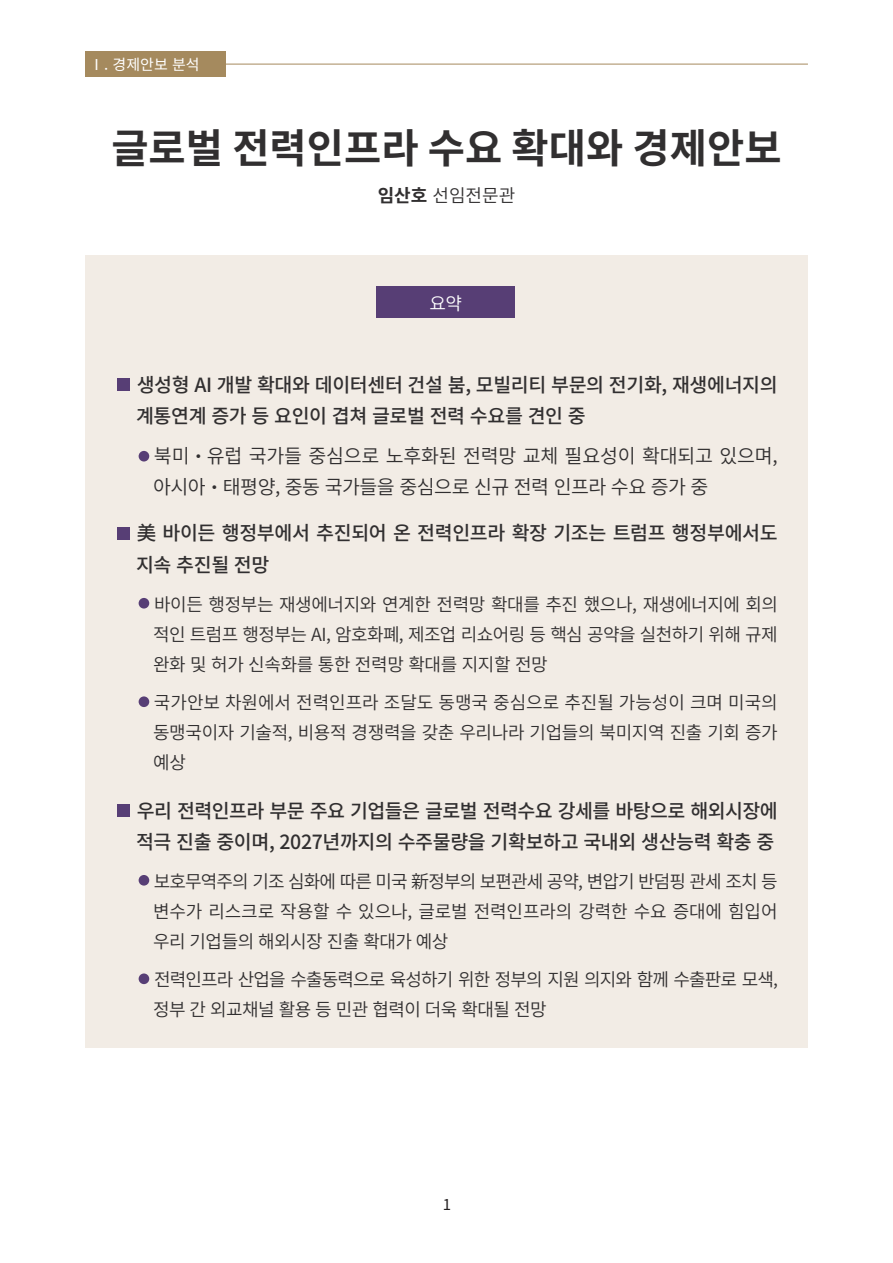
<style>
.page{position:relative;width:893px;height:1263px;background:#fff}
.page>*{position:absolute;margin:0;border:0;box-sizing:border-box;transform-origin:0 0}
.대제목{font:700 40.5px "Noto Sans CJ Kkr";color:#312f30}
.네모_글씨{font:500 19.5px/31.5px "Noto Sans CJ Kkr";letter-spacing:-.02em;color:#312f30}
.동그라미_글씨{font:600 19.5px/30.8px "Noto Sans CJ Kkr";letter-spacing:-.01em;color:#312f30}
.동그라미_글씨-2{font:600 18px/30px "Noto Sans CJ Kkr";letter-spacing:-.02em;color:#312f30;text-align:justify}
.동그라미_글씨-3{font:600 18px/30px "Noto Sans CJ Kkr";letter-spacing:-.05em;color:#312f30}
.저자{font:600 18px "Noto Sans CJ Kkr";color:#312f30}
.t1{font:600 18px "Noto Sans CJ Kkr";color:#fff}
.t2{font:15px "Noto Sans CJ Kkr";color:#fff}
.t3{font:15px "Noto Sans CJ Kkr";color:#231f20}
.s1{font-weight:700}
.s2{font-size:18px}
</style>
<div class="page">
<hr style="left:85px;top:64px;width:723px;height:1px;background:#a58a5e">
<div style="left:85px;top:52px;width:140px;height:25px;background:#a58a5e"></div>
<div style="left:85px;top:255px;width:722px;height:793px;background:#f2ece5"></div>
<div style="left:377px;top:286px;width:138px;height:32px;background:#573e75"></div>
<div style="left:117px;top:378px;width:13px;height:13px;background:#573e75"></div>
<div style="left:139px;top:451px;width:10px;height:10px;background:#573e75;border-radius:50%"></div>
<div style="left:117px;top:527px;width:13px;height:13px;background:#573e75"></div>
<div style="left:139px;top:598px;width:10px;height:10px;background:#573e75;border-radius:50%"></div>
<div style="left:139px;top:696px;width:10px;height:11px;background:#573e75;border-radius:50%"></div>
<div style="left:117px;top:804px;width:13px;height:13px;background:#573e75"></div>
<div style="left:139px;top:875px;width:10px;height:10px;background:#573e75;border-radius:50%"></div>
<div style="left:139px;top:973px;width:10px;height:11px;background:#573e75;border-radius:50%"></div>
<p class="t2" style="left:89px;top:56px;width:112px">Ⅰ. 경제안보 분석</p>
<p class="대제목" style="left:111px;top:126px;width:672px">글로벌 전력인프라 수요 확대와 경제안보</p>
<p class="저자" style="left:378px;top:185px;width:139px"><span class="s1">임산호</span> 선임전문관</p>
<p class="t1" style="left:429px;top:294px;width:34px">요약</p>
<p class="네모_글씨" style="left:136px;top:369px;width:643px">생성형 AI 개발 확대와 데이터센터 건설 붐, 모빌리티 부문의 전기화, 재생에너지의 계통연계 증가 등 요인이 겹쳐 글로벌 전력 수요를 견인 중</p>
<p class="동그라미_글씨" style="left:153px;top:441px;width:626px">북미<span class="s2">‧</span>유럽 국가들 중심으로 노후화된 전력망 교체 필요성이 확대되고 있으며, 아시아<span class="s2">‧</span>태평양, 중동 국가들을 중심으로 신규 전력 인프라 수요 증가 중</p>
<p class="네모_글씨" style="left:136px;top:518px;width:643px">美 바이든 행정부에서 추진되어 온 전력인프라 확장 기조는 트럼프 행정부에서도 지속 추진될 전망</p>
<p class="동그라미_글씨-2" style="left:153px;top:589px;width:626px">바이든 행정부는 재생에너지와 연계한 전력망 확대를 추진 했으나, 재생에너지에 회의 적인 트럼프 행정부는 AI, 암호화폐, 제조업 리쇼어링 등 핵심 공약을 실천하기 위해 규제 완화 및 허가 신속화를 통한 전력망 확대를 지지할 전망</p>
<p class="동그라미_글씨-2" style="left:153px;top:688px;width:626px">국가안보 차원에서 전력인프라 조달도 동맹국 중심으로 추진될 가능성이 크며 미국의 동맹국이자 기술적, 비용적 경쟁력을 갖춘 우리나라 기업들의 북미지역 진출 기회 증가 예상</p>
<p class="네모_글씨" style="left:136px;top:795px;width:643px">우리 전력인프라 부문 주요 기업들은 글로벌 전력수요 강세를 바탕으로 해외시장에 적극 진출 중이며, 2027년까지의 수주물량을 기확보하고 국내외 생산능력 확충 중</p>
<p class="동그라미_글씨-2" style="left:153px;top:866px;width:626px">보호무역주의 기조 심화에 따른 미국 新정부의 보편관세 공약, 변압기 반덤핑 관세 조치 등 변수가 리스크로 작용할 수 있으나, 글로벌 전력인프라의 강력한 수요 증대에 힘입어 우리 기업들의 해외시장 진출 확대가 예상</p>
<p class="동그라미_글씨-3" style="left:153px;top:965px;width:626px">전력인프라 산업을 수출동력으로 육성하기 위한 정부의 지원 의지와 함께 수출판로 모색, 정부 간 외교채널 활용 등 민관 협력이 더욱 확대될 전망</p>
<p class="t3" style="left:443px;top:1196px;width:10px">1</p>
</div>
